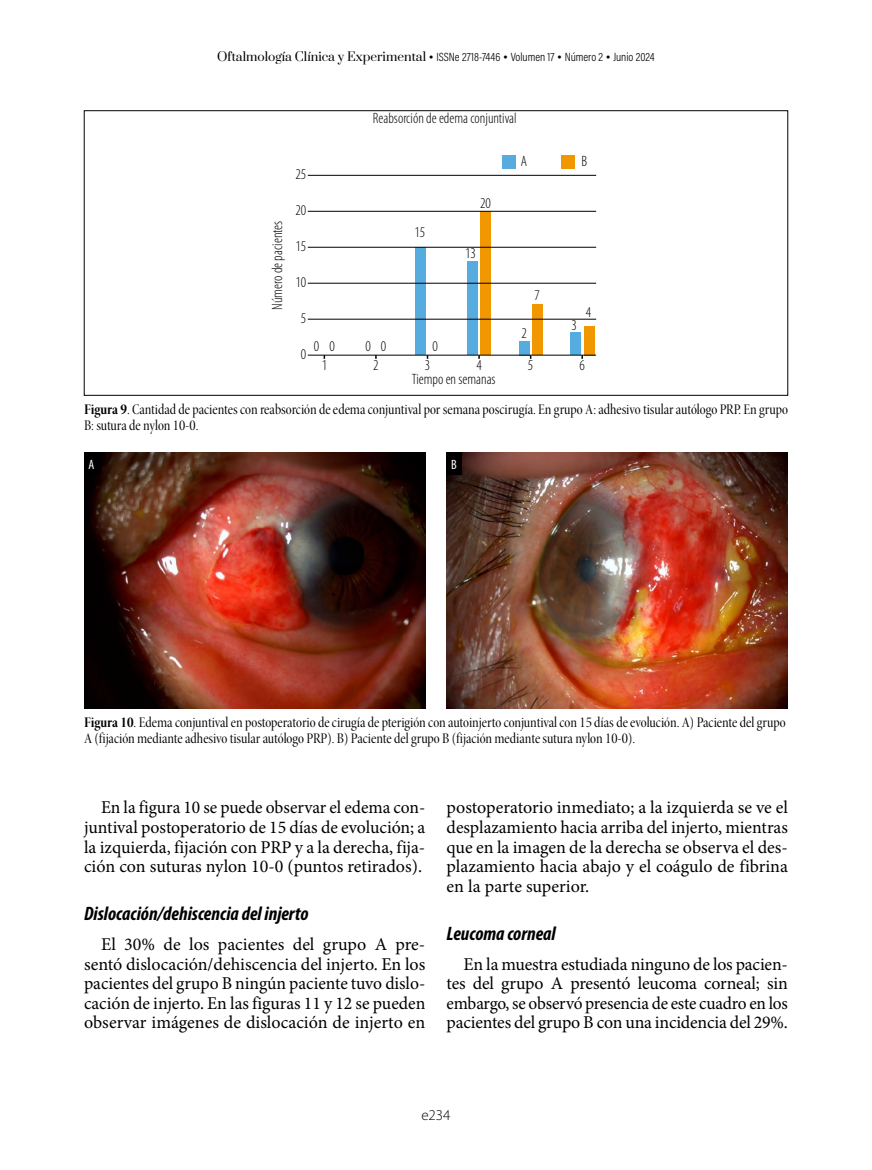
<style>
.page{position:relative;width:872px;height:1170px;background:#fff}
.page>*{position:absolute;margin:0;border:0;box-sizing:border-box;transform-origin:0 0}
.t1{font:italic 700 condensed 19.5px "Myriad Pro";color:#000}
.t2{font:18px/19.5px "Minion Pro";letter-spacing:-.005em;color:#000;text-align:justify}
.t3{font:15px/16.5px "Minion Pro Cn Disp";color:#000}
.t4{font:300 condensed 15px "Myriad Pro";color:#000}
.t5{font:300 15px "Myriad Pro";color:#000}
.t6{font:condensed 13.5px "Myriad Pro";color:#fff}
.t7{font:12px "Acumin Variable Concept";color:#000}
.s1{font-family:"Prata"}
.s2{font-family:"Minion Pro Bold Cn Disp"}
</style>
<div class="page">
<div style="left:416px;top:247px;width:10px;height:108px;background:#56acde"></div>
<div style="left:467px;top:261px;width:10px;height:94px;background:#56acde"></div>
<div style="left:480px;top:211px;width:11px;height:144px;background:#f19800"></div>
<div style="left:519px;top:341px;width:10px;height:14px;background:#56acde"></div>
<div style="left:532px;top:304px;width:10px;height:51px;background:#f19800"></div>
<div style="left:584px;top:326px;width:10px;height:29px;background:#f19800"></div>
<div style="left:570px;top:332px;width:11px;height:23px;background:#56acde"></div>
<hr style="left:308px;top:355px;width:288px;height:1px;background:#000">
<hr style="left:308px;top:319px;width:288px;height:1px;background:#000">
<hr style="left:308px;top:283px;width:288px;height:1px;background:#000">
<hr style="left:308px;top:247px;width:288px;height:1px;background:#000">
<hr style="left:308px;top:211px;width:288px;height:1px;background:#000">
<hr style="left:308px;top:175px;width:288px;height:1px;background:#000">
<div style="left:502px;top:155px;width:14px;height:13px;background:#56acde"></div>
<div style="left:561px;top:155px;width:14px;height:13px;background:#f19800"></div>
<img style="left:84px;top:452px;width:341px;height:256px">
<img style="left:446px;top:452px;width:342px;height:256px">
<div style="left:84px;top:452px;width:15px;height:22px;background:#000"></div>
<div style="left:446px;top:452px;width:15px;height:22px;background:#000"></div>
<p class="t7" style="left:217px;top:49px;width:439px"><span class="s1">Oftalmología Clínica y Experimental</span> <sup>●</sup> ISSNe 2718-7446 <sup>●</sup> Volumen 17 <sup>●</sup> Número 2 <sup>●</sup> Junio 2024</p>
<p class="t4" style="left:373px;top:109px;width:145px">Reabsorción de edema conjuntival</p>
<p class="t4" style="left:268px;top:309px;width:90px;rotate:-90deg">Número de pacientes</p>
<p class="t4" style="left:295px;top:165px;width:12px">25</p>
<p class="t4" style="left:295px;top:201px;width:12px">20</p>
<p class="t4" style="left:295px;top:237px;width:12px">15</p>
<p class="t4" style="left:295px;top:273px;width:12px">10</p>
<p class="t4" style="left:301px;top:309px;width:7px">5</p>
<p class="t4" style="left:301px;top:345px;width:7px">0</p>
<p class="t4" style="left:414px;top:223px;width:12px">15</p>
<p class="t4" style="left:480px;top:194px;width:12px">20</p>
<p class="t4" style="left:465px;top:244px;width:12px">13</p>
<p class="t4" style="left:314px;top:337px;width:22px">0 0</p>
<p class="t4" style="left:365px;top:337px;width:22px">0 0</p>
<p class="t4" style="left:432px;top:337px;width:7px">0</p>
<p class="t4" style="left:521px;top:152px;width:8px">A</p>
<p class="t4" style="left:581px;top:152px;width:7px">B</p>
<p class="t4" style="left:534px;top:286px;width:7px">7</p>
<p class="t4" style="left:521px;top:324px;width:7px">2</p>
<p class="t4" style="left:571px;top:316px;width:7px">3</p>
<p class="t4" style="left:586px;top:303px;width:7px">4</p>
<p class="t4" style="left:322px;top:356px;width:7px">1</p>
<p class="t4" style="left:373px;top:356px;width:7px">2</p>
<p class="t4" style="left:425px;top:356px;width:7px">3</p>
<p class="t4" style="left:476px;top:356px;width:7px">4</p>
<p class="t4" style="left:528px;top:356px;width:7px">5</p>
<p class="t4" style="left:579px;top:356px;width:7px">6</p>
<p class="t4" style="left:412px;top:370px;width:85px">Tiempo en semanas</p>
<p class="t3" style="left:84px;top:401px;width:705px"><span class="s2">Figura 9</span>. Cantidad de pacientes con reabsorción de edema conjuntival por semana poscirugía. En grupo A: adhesivo tisular autólogo PRP. En grupo<br>B: sutura de nylon 10-0.</p>
<p class="t6" style="left:89px;top:456px;width:7px">A</p>
<p class="t6" style="left:451px;top:456px;width:7px">B</p>
<p class="t3" style="left:84px;top:713px;width:703px"><span class="s2">Figura 10</span>. Edema conjuntival en postoperatorio de cirugía de pterigión con autoinjerto conjuntival con 15 días de evolución. A) Paciente del grupo<br>A (fijación mediante adhesivo tisular autólogo PRP). B) Paciente del grupo B (fijación mediante sutura nylon 10-0).</p>
<p class="t2" style="left:84px;top:798px;width:343px;text-indent:17px">En la figura 10 se puede observar el edema con&shy;juntival postoperatorio de 15 días de evolución; a la izquierda, fijación con PRP y a la derecha, fija&shy;ción con suturas nylon 10-0 (puntos retirados).</p>
<p class="t1" style="left:84px;top:901px;width:226px">Dislocación/dehiscencia del injerto</p>
<p class="t2" style="left:84px;top:934px;width:343px;text-indent:17px">El 30% de los pacientes del grupo A pre&shy;sentó dislocación/dehiscencia del injerto. En los pacientes del grupo B ningún paciente tuvo dislo&shy;cación de injerto. En las figuras 11 y 12 se pueden observar imágenes de dislocación de injerto en</p>
<p class="t2" style="left:446px;top:798px;width:343px">postoperatorio inmediato; a la izquierda se ve el desplazamiento hacia arriba del injerto, mientras que en la imagen de la derecha se observa el des&shy;plazamiento hacia abajo y el coágulo de fibrina en la parte superior.</p>
<p class="t1" style="left:446px;top:920px;width:111px">Leucoma corneal</p>
<p class="t2" style="left:446px;top:954px;width:343px;text-indent:17px">En la muestra estudiada ninguno de los pacien&shy;tes del grupo A presentó leucoma corneal; sin embargo, se observó presencia de este cuadro en los pacientes del grupo B con una incidencia del 29%.</p>
<p class="t5" style="left:421px;top:1106px;width:31px">e234</p>
</div>
